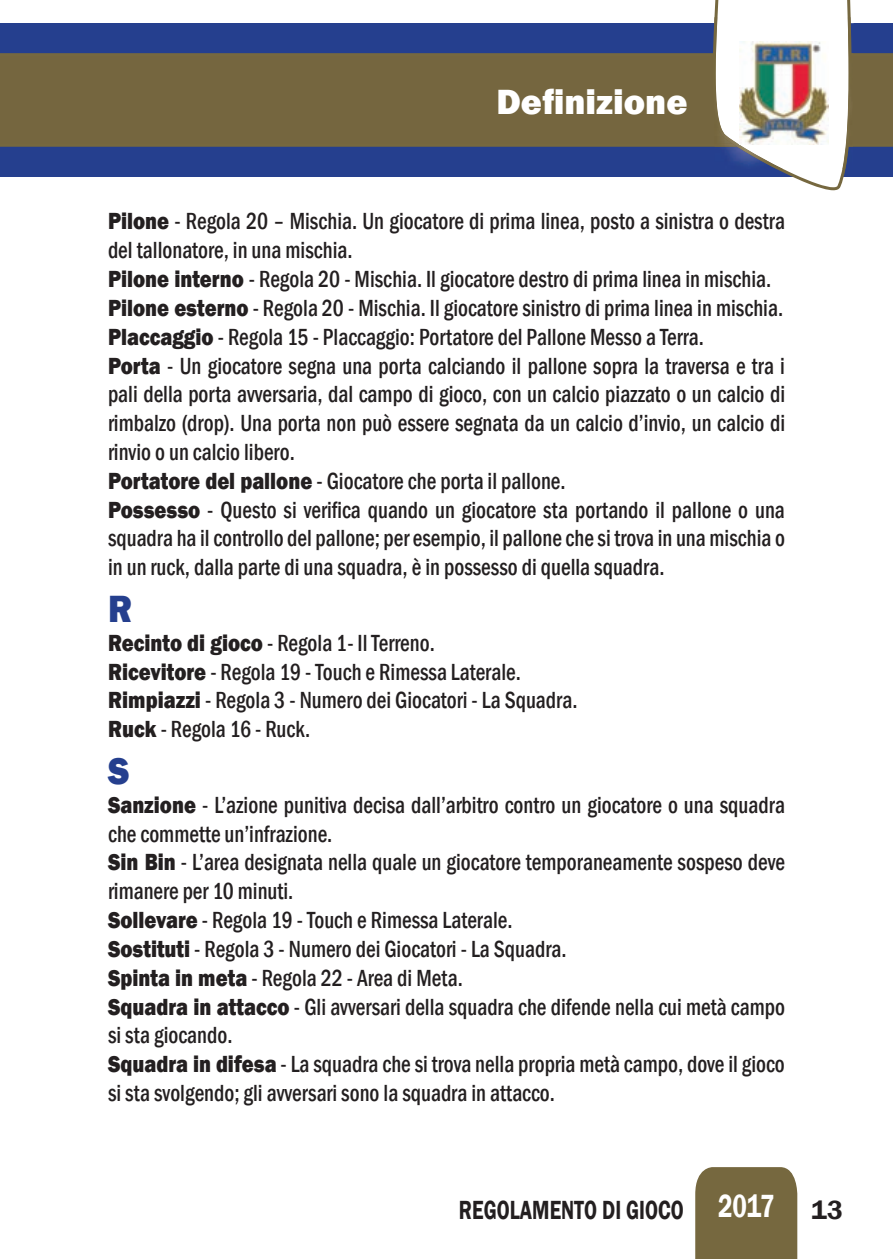
<style>
.page{position:relative;width:893px;height:1259px;background:#fff}
.page>*{position:absolute;margin:0;border:0;box-sizing:border-box;transform-origin:0 0}
.t1{font:800 39px "Franklin Gothic";color:#253f8e;scale:.9 1}
.t2{font:800 36px "Franklin Gothic";color:#fff}
.t3{font:600 27px "Franklin Gothic";color:#231f20;scale:.75 1}
.t4{font:500 condensed 24px/28.8px "Franklin Gothic";color:#231f20;scale:.9 1}
.s1{font-weight:800;font-stretch:normal}
.s2{font-size:33px;color:#fff}
</style>
<div class="page">
<div style="left:0;top:23px;width:893px;height:153px;background:#253f8e"></div>
<div style="left:0;top:55px;width:893px;height:90px;background:#75663f"></div>
<hr style="left:0;top:53px;width:893px;height:3px;background:#76683f">
<hr style="left:0;top:144px;width:893px;height:3px;background:#76683f">
<div style="left:695px;top:1167px;width:102px;height:92px;background:#76683f"></div>
<svg style="left:707px;top:0;width:149px;height:191px"></svg>
<img style="left:714px;top:17px;width:137px;height:152px">
<img style="left:740px;top:41px;width:88px;height:103px">
<h2 class="t2" style="left:496px;top:78px;width:193px">Definizione</h2>
<p class="t4" style="left:108px;top:207px;width:754px"><span class="s1">Pilone</span> - Regola 20 – Mischia. Un giocatore di prima linea, posto a sinistra o destra del tallonatore, in una mischia.<br><span class="s1">Pilone interno</span> - Regola 20 - Mischia. Il giocatore destro di prima linea in mischia.<br><span class="s1">Pilone esterno</span> - Regola 20 - Mischia. Il giocatore sinistro di prima linea in mischia.<br><span class="s1">Placcaggio</span> - Regola 15 - Placcaggio: Portatore del Pallone Messo a Terra.<br><span class="s1">Porta</span> - Un giocatore segna una porta calciando il pallone sopra la traversa e tra i pali della porta avversaria, dal campo di gioco, con un calcio piazzato o un calcio di rimbalzo (drop). Una porta non può essere segnata da un calcio d’invio, un calcio di rinvio o un calcio libero.<br><span class="s1">Portatore del pallone</span> - Giocatore che porta il pallone.<br><span class="s1">Possesso</span> - Questo si verifica quando un giocatore sta portando il pallone o una squadra ha il controllo del pallone; per esempio, il pallone che si trova in una mischia o in un ruck, dalla parte di una squadra, è in possesso di quella squadra.</p>
<h1 class="t1" style="left:108px;top:583px;width:28px">R</h1>
<p class="t4" style="left:108px;top:628px;width:523px"><span class="s1">Recinto di gioco</span> - Regola 1- Il Terreno.<br><span class="s1">Ricevitore</span> - Regola 19 - Touch e Rimessa Laterale.<br><span class="s1">Rimpiazzi</span> - Regola 3 - Numero dei Giocatori - La Squadra.<br><span class="s1">Ruck</span> - Regola 16 - Ruck.</p>
<h1 class="t1" style="left:108px;top:745px;width:25px">S</h1>
<p class="t4" style="left:108px;top:790px;width:754px"><span class="s1">Sanzione</span> - L’azione punitiva decisa dall’arbitro contro un giocatore o una squadra che commette un’infrazione.<br><span class="s1">Sin Bin</span> - L’area designata nella quale un giocatore temporaneamente sospeso deve rimanere per 10 minuti.<br><span class="s1">Sollevare</span> - Regola 19 - Touch e Rimessa Laterale.<br><span class="s1">Sostituti</span> - Regola 3 - Numero dei Giocatori - La Squadra.<br><span class="s1">Spinta in meta</span> - Regola 22 - Area di Meta.<br><span class="s1">Squadra in attacco</span> - Gli avversari della squadra che difende nella cui metà campo si sta giocando.<br><span class="s1">Squadra in difesa</span> - La squadra che si trova nella propria metà campo, dove il gioco si sta svolgendo; gli avversari sono la squadra in attacco.</p>
<p class="t3" style="left:459px;top:1193px;width:514px">REGOLAMENTO DI GIOCO <span class="s2">2017</span> 13</p>
</div>
